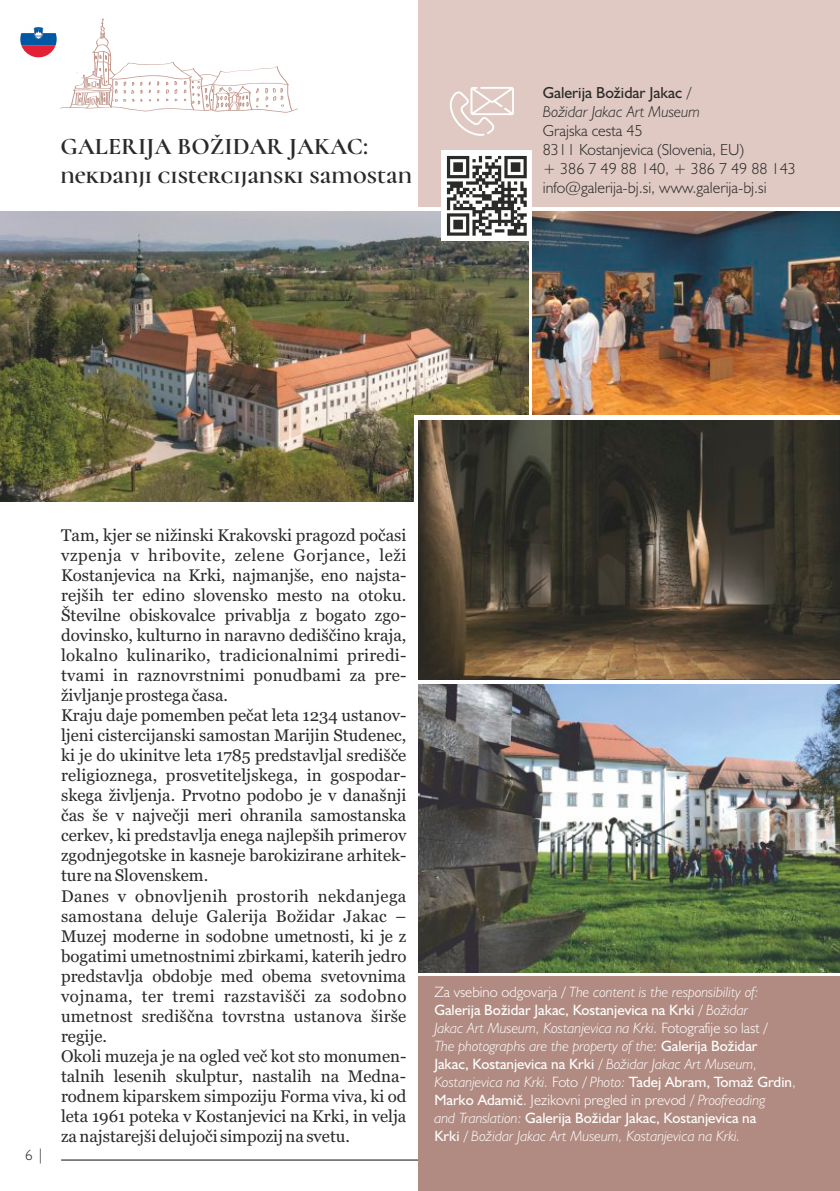
<style>
.page{position:relative;width:840px;height:1191px;background:#fff}
.page>*{position:absolute;margin:0;border:0;box-sizing:border-box;transform-origin:0 0}
.t1{font:700 24px/29.2px "Cormorant Unicase";color:#2a2a29}
.t2{font:16.8px/20px "Georgia";color:#2a2a29}
.t3{font:300 16px/19px "Humanist 521 BT";color:#2a2a29}
.t4{font:italic 300 16px/18.8px "Humanist 521 BT";color:#2a2a29}
.t5{font:italic 300 15px/18px "Humanist 521 BT";color:#fefefe}
.t6{font:300 15px "Humanist 521 BT";color:#2a2a29}
.s1{font-weight:400;font-style:normal}
.s2{font-style:normal}
</style>
<div class="page">
<img style="left:0;top:211px;width:528px;height:290px">
<img style="left:532px;top:211px;width:307px;height:204px">
<div style="left:418px;top:0;width:421px;height:207px;background:#dfc9c2"></div>
<hr style="left:61px;top:1159px;width:357px;height:1px;background:#2a2a29">
<svg style="left:449px;top:87px;width:64px;height:49px"></svg>
<svg style="left:20px;top:18px;width:278px;height:95px"></svg>
<div style="left:441px;top:150px;width:91px;height:91px;background:#fefefe"></div>
<svg style="left:446px;top:156px;width:80px;height:80px"></svg>
<img style="left:418px;top:684px;width:421px;height:288px">
<div style="left:418px;top:976px;width:421px;height:215px;background:#b18b81"></div>
<div style="left:414px;top:416px;width:425px;height:266px;background:#fefefe"></div>
<img style="left:418px;top:420px;width:421px;height:260px">
<h1 class="t1" style="left:60px;top:131px;width:353px">GALERIJA BOŽIDAR JAKAC: nekdanji cistercijanski samostan</h1>
<p class="t4" style="left:542px;top:84px;width:159px"><span class="s1">Galerija Božidar Jakac</span> <span class="s2">/<br></span>Božidar Jakac Art Museum</p>
<p class="t3" style="left:542px;top:122px;width:254px">Grajska cesta 45<br>8311 Kostanjevica (Slovenia, EU)<br>+ 386 7 49 88 140, + 386 7 49 88 143 info@galerija-bj.si, www.galerija-bj.si</p>
<p class="t6" style="left:25px;top:1148px;width:20px">6 |</p>
<p class="t2" style="left:61px;top:526px;width:347px">Tam, kjer se nižinski Krakovski pragozd počasi vzpenja v hribovite, zelene Gorjance, leži Kostanjevica na Krki, najmanjše, eno najsta&shy;rejših ter edino slovensko mesto na otoku.<br>Številne obiskovalce privablja z bogato zgo&shy;dovinsko, kulturno in naravno dediščino kraja, lokalno kulinariko, tradicionalnimi priredi&shy;tvami in raznovrstnimi ponudbami za pre&shy;življanje prostega časa.<br>Kraju daje pomemben pečat leta 1234 ustanov&shy;ljeni cistercijanski samostan Marijin Studenec, ki je do ukinitve leta 1785 predstavljal središče religioznega, prosvetiteljskega, in gospodar&shy;skega življenja. Prvotno podobo je v današnji čas še v največji meri ohranila samostanska cerkev, ki predstavlja enega najlepših primerov zgodnjegotske in kasneje barokizirane arhitek&shy;ture na Slovenskem.<br>Danes v obnovljenih prostorih nekdanjega samostana deluje Galerija Božidar Jakac – Muzej moderne in sodobne umetnosti, ki je z bogatimi umetnostnimi zbirkami, katerih jedro predstavlja obdobje med obema svetovnima vojnama, ter tremi razstavišči za sodobno umetnost središčna tovrstna ustanova širše regije.<br>Okoli muzeja je na ogled več kot sto monumen&shy;talnih lesenih skulptur, nastalih na Medna&shy;rodnem kiparskem simpoziju Forma viva, ki od leta 1961 poteka v Kostanjevici na Krki, in velja za najstarejši delujoči simpozij na svetu.</p>
<p class="t5" style="left:434px;top:984px;width:363px"><span class="s2">Za vsebino odgovarja /</span> The content is the responsibility of:<br><span class="s1">Galerija Božidar Jakac, Kostanjevica na Krki</span> <span class="s2">/</span> Božidar<br>Jakac Art Museum, Kostanjevica na Krki. <span class="s2">Fotografije so last /<br></span>The photographs are the property of the: <span class="s1">Galerija Božidar<br>Jakac, Kostanjevica na Krki</span> <span class="s2">/</span> Božidar Jakac Art Museum, Kostanjevica na Krki. <span class="s2">Foto /</span> Photo: <span class="s1">Tadej Abram, Tomaž Grdin</span><span class="s2">, </span><span class="s1">Marko Adamič</span><span class="s2">. Jezikovni pregled in prevod /</span> Proofreading<br>and Translation: <span class="s1">Galerija Božidar Jakac, Kostanjevica na<br>Krki</span> <span class="s2">/</span> Božidar Jakac Art Museum, Kostanjevica na Krki.</p>
</div>
